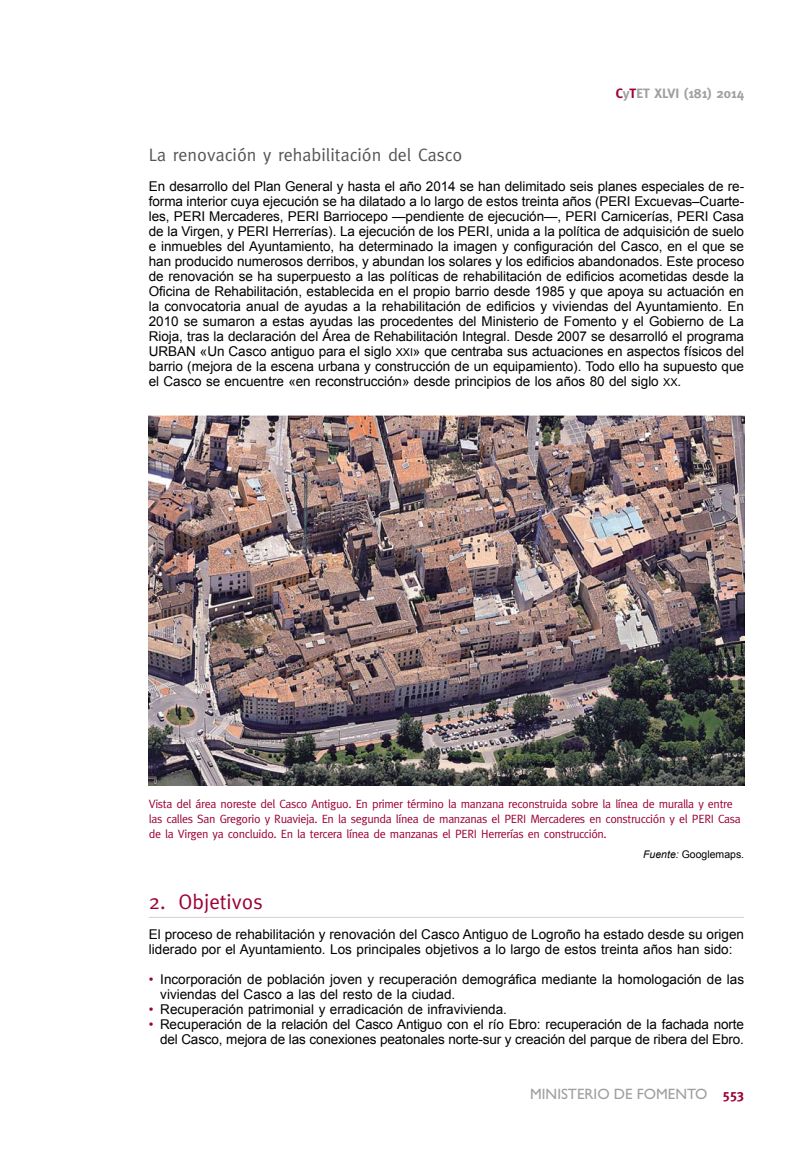
<style>
.page{position:relative;width:808px;height:1149px;background:#fff}
.page>*{position:absolute;margin:0;border:0;box-sizing:border-box;transform-origin:0 0}
.t1{font:21px "Meta";color:#9c0233}
.t2{font:18px "Meta";color:#555}
.t3{font:15px "Gill Sans";color:#9f9f9f}
.t4{font:13.5px/15px "Arial";color:#000}
.t5{font:700 13.5px "Meta";color:#9f9f9f}
.t6{font:12px/15px "Meta";letter-spacing:-.03em;color:#9c0233}
.t7{font:10.5px "Arial";color:#000}
.s1{color:#9c0233}
.s2{font-family:"Arial MT SC800";font-size:10.8px}
.s3{font-style:italic}
.s4{font-family:"Meta";font-weight:700;font-size:13.5px;color:#9c0233}
</style>
<div class="page">
<img style="left:149px;top:415px;width:595px;height:370px">
<hr style="left:149px;top:916px;width:595px;height:1px;background:#d2d2d2">
<p class="t5" style="left:616px;top:85px;width:130px"><span class="s1">C</span>y<span class="s1">T</span>ET XLVI (181) 2014</p>
<h2 class="t2" style="left:149px;top:145px;width:315px">La renovación y rehabilitación del Casco</h2>
<p class="t4" style="left:149px;top:179px;width:597px;text-align:justify">En desarrollo del Plan General y hasta el año 2014 se han delimitado seis planes especiales de re&shy;forma interior cuya ejecución se ha dilatado a lo largo de estos treinta años (PERI Excuevas–Cuarte&shy;les, PERI Mercaderes, PERI Barriocepo —pendiente de ejecución—, PERI Carnicerías, PERI Casa de la Virgen, y PERI Herrerías). La ejecución de los PERI, unida a la política de adquisición de suelo e inmuebles del Ayuntamiento, ha determinado la imagen y configuración del Casco, en el que se han producido numerosos derribos, y abundan los solares y los edificios abandonados. Este proceso de renovación se ha superpuesto a las políticas de rehabilitación de edificios acometidas desde la Oficina de Rehabilitación, establecida en el propio barrio desde 1985 y que apoya su actuación en la convocatoria anual de ayudas a la rehabilitación de edificios y viviendas del Ayuntamiento. En 2010 se sumaron a estas ayudas las procedentes del Ministerio de Fomento y el Gobierno de La Rioja, tras la declaración del Área de Rehabilitación Integral. Desde 2007 se desarrolló el programa URBAN «Un Casco antiguo para el siglo <span class="s2">XXI</span>» que centraba sus actuaciones en aspectos físicos del barrio (mejora de la escena urbana y construcción de un equipamiento). Todo ello ha supuesto que el Casco se encuentre «en reconstrucción» desde principios de los años 80 del siglo <span class="s2">XX</span>.</p>
<p class="t6" style="left:149px;top:796px;width:593px">Vista del área noreste del Casco Antiguo. En primer término la manzana reconstruida sobre la línea de muralla y entre las calles San Gregorio y Ruavieja. En la segunda línea de manzanas el PERI Mercaderes en construcción y el PERI Casa de la Virgen ya concluido. En la tercera línea de manzanas el PERI Herrerías en construcción.</p>
<p class="t7" style="left:643px;top:848px;width:102px"><span class="s3">Fuente:</span> Googlemaps.</p>
<h1 class="t1" style="left:149px;top:888px;width:115px">2. Objetivos</h1>
<p class="t4" style="left:149px;top:925px;width:597px">El proceso de rehabilitación y renovación del Casco Antiguo de Logroño ha estado desde su origen liderado por el Ayuntamiento. Los principales objetivos a lo largo de estos treinta años han sido:</p>
<p class="t4" style="left:160px;top:970px;width:585px;text-indent:-11px"><span class="s1">•</span> Incorporación de población joven y recuperación demográfica mediante la homologación de las viviendas del Casco a las del resto de la ciudad.</p>
<p class="t4" style="left:149px;top:1000px;width:360px"><span class="s1">•</span> Recuperación patrimonial y erradicación de infravivienda.</p>
<p class="t4" style="left:149px;top:1015px;width:597px;text-align:right"><span class="s1">•</span> Recuperación de la relación del Casco Antiguo con el río Ebro: recuperación de la fachada norte del Casco, mejora de las conexiones peatonales norte-sur y creación del parque de ribera del Ebro.</p>
<p class="t3" style="left:530px;top:1084px;width:216px">MINISTERIO DE FOMENTO <span class="s4">553</span></p>
</div>
